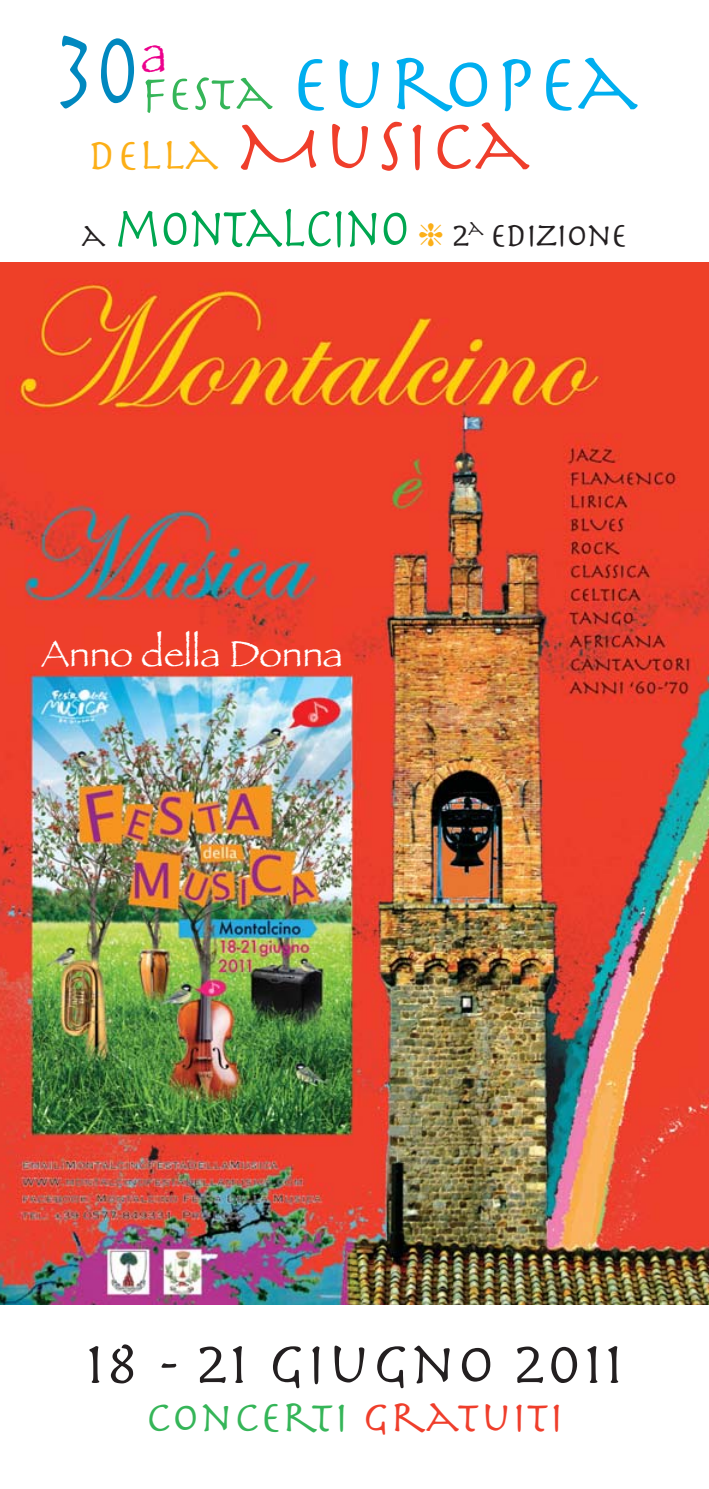
<style>
.page{position:relative;width:709px;height:1489px;background:#fff}
.page>*{position:absolute;margin:0;border:0;box-sizing:border-box;transform-origin:0 0}
.t1{font:112px "Herculanum";color:#0088bf;scale:.71 1}
.t2{font:82.5px "Herculanum";color:#00aeef}
.t3{font:75px "Herculanum";color:#ef3e2b}
.t4{font:62.5px "Herculanum";color:#231f20}
.t5{font:60px "Herculanum";letter-spacing:-.05em;color:#00a650;scale:.83 1}
.t6{font:45px "Herculanum";color:#35b558}
.t7{font:37.5px "Papyrus";color:#fff}
.s1{font-size:50px;color:#35b558}
.s2{font-size:45px;color:#fcaf17}
.s3{font-size:32.5px;color:#231f20}
.s4{font-size:35px;color:#231f20}
.s5{color:#ef3e2b}
</style>
<div class="page">
<img style="left:0;top:262px;width:709px;height:1042px">
<h1 class="t1" style="left:57px;top:36px;width:157px">30<sup>a</sup></h1>
<h2 class="t2" style="left:140px;top:59px;width:499px"><span class="s1">FESTA</span> EUROPEA</h2>
<p class="t3" style="left:88px;top:124px;width:444px"><span class="s2">DELLA</span> MUSICA</p>
<p class="t5" style="left:81px;top:210px;width:659px"><span class="s3">A</span> MONTALCINO <span class="s4">2</span><sup>A</sup> <span class="s4">EDIZIONE</span></p>
<p class="t7" style="left:42px;top:631px;width:303px">Anno della Donna</p>
<p class="t4" style="left:85px;top:1345px;width:541px">18 - 21 GIUGNO 2011</p>
<p class="t6" style="left:145px;top:1403px;width:421px">CONCERTI <span class="s5">GRATUITI</span></p>
</div>
